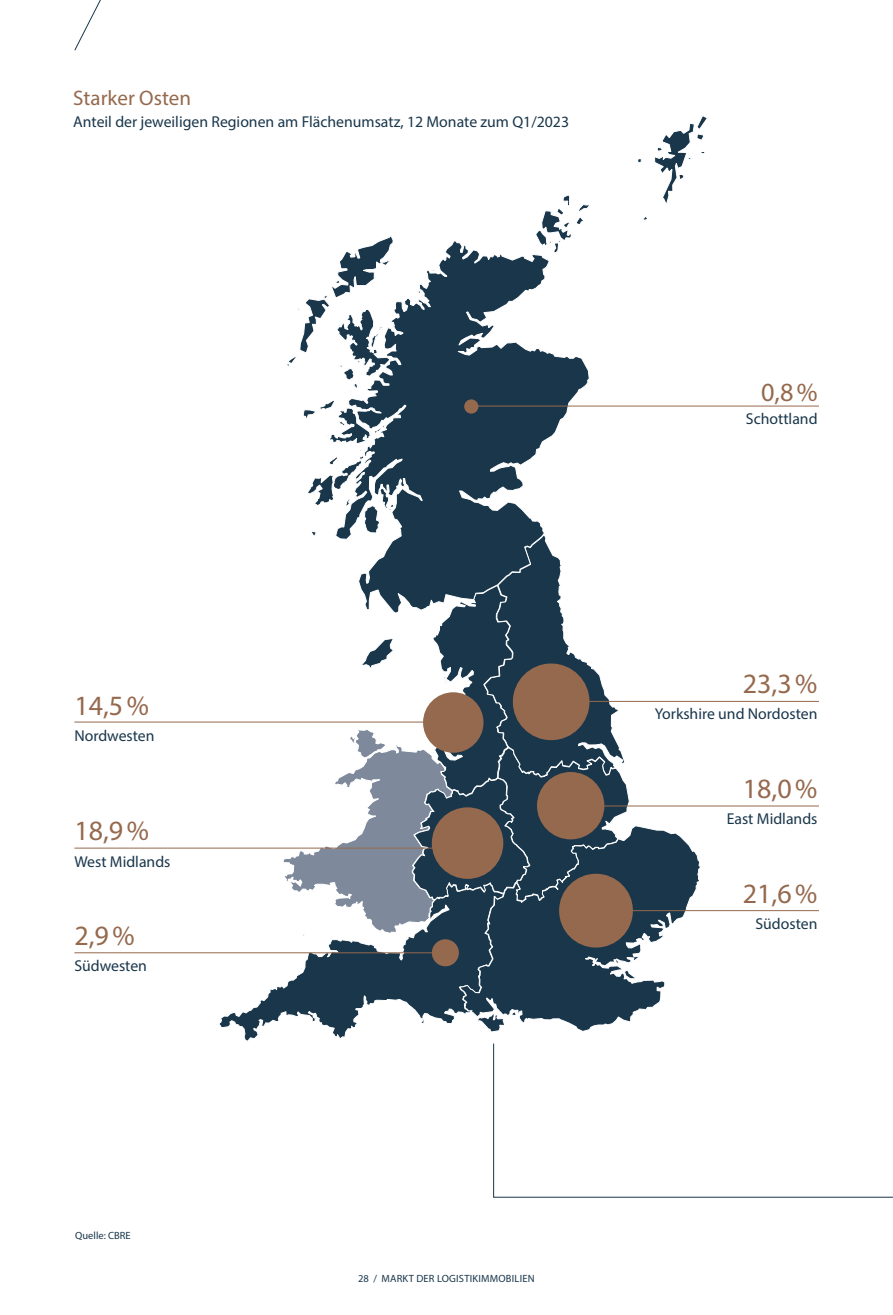
<style>
.page{position:relative;width:893px;height:1315px;background:#fff}
.page>*{position:absolute;margin:0;border:0;box-sizing:border-box;transform-origin:0 0}
.t1{font:28px "Myriad Pro";color:#95694d}
.t2{font:26.25px "Myriad Pro";color:#95694d}
.t3{font:21px "Myriad Pro";color:#95694d}
.t4{font:15.75px "Myriad Pro";color:#19364b}
.t5{font:10.5px "Myriad Pro";letter-spacing:.02em;color:#19364b}
.t6{font:10.5px "Myriad Pro";color:#19364b}
</style>
<div class="page">
<svg style="left:493px;top:1043px;width:400px;height:155px"></svg>
<svg style="left:287px;top:116px;width:422px;height:416px"></svg>
<svg style="left:218px;top:532px;width:412px;height:510px"></svg>
<svg style="left:459px;top:824px;width:242px;height:208px"></svg>
<hr style="left:474px;top:405px;width:345px;height:1px;background:#95694d">
<div style="left:464px;top:399px;width:14px;height:14px;background:#95694d;border-radius:50%"></div>
<div style="left:513px;top:663px;width:76px;height:77px;background:#95694d;border-radius:50%"></div>
<div style="left:537px;top:772px;width:67px;height:67px;background:#95694d;border-radius:50%"></div>
<div style="left:432px;top:939px;width:27px;height:27px;background:#95694d;border-radius:50%"></div>
<div style="left:423px;top:692px;width:60px;height:61px;background:#95694d;border-radius:50%"></div>
<div style="left:559px;top:873px;width:74px;height:74px;background:#95694d;border-radius:50%"></div>
<hr style="left:558px;top:701px;width:261px;height:1px;background:#95694d">
<hr style="left:74px;top:721px;width:379px;height:1px;background:#95694d">
<hr style="left:570px;top:805px;width:249px;height:1px;background:#95694d">
<hr style="left:596px;top:910px;width:223px;height:1px;background:#95694d">
<hr style="left:74px;top:952px;width:379px;height:1px;background:#95694d">
<div style="left:432px;top:807px;width:71px;height:72px;background:#95694d;border-radius:50%"></div>
<hr style="left:74px;top:847px;width:385px;height:1px;background:#95694d">
<svg style="left:74px;top:0;width:27px;height:51px"></svg>
<h3 class="t3" style="left:73px;top:85px;width:119px">Starker Osten</h3>
<p class="t4" style="left:73px;top:112px;width:497px">Anteil der jeweiligen Regionen am Flächenumsatz, 12 Monate zum Q1/2023</p>
<h2 class="t2" style="left:761px;top:376px;width:58px">0,8%</h2>
<p class="t4" style="left:746px;top:409px;width:73px">Schottland</p>
<h1 class="t1" style="left:743px;top:666px;width:76px">23,3%</h1>
<h1 class="t1" style="left:74px;top:688px;width:76px">14,5%</h1>
<p class="t4" style="left:655px;top:704px;width:164px">Yorkshire und Nordosten</p>
<p class="t4" style="left:74px;top:726px;width:82px">Nordwesten</p>
<h1 class="t1" style="left:743px;top:771px;width:76px">18,0%</h1>
<p class="t4" style="left:727px;top:809px;width:92px">East Midlands</p>
<h1 class="t1" style="left:74px;top:813px;width:76px">18,9%</h1>
<p class="t4" style="left:74px;top:851px;width:98px">West Midlands</p>
<h1 class="t1" style="left:743px;top:876px;width:76px">21,6%</h1>
<p class="t4" style="left:755px;top:914px;width:63px">Südosten</p>
<h1 class="t1" style="left:74px;top:918px;width:62px">2,9%</h1>
<p class="t4" style="left:74px;top:956px;width:74px">Südwesten</p>
<p class="t6" style="left:75px;top:1229px;width:57px">Quelle: CBRE</p>
<p class="t5" style="left:358px;top:1272px;width:178px">28 / MARKT DER LOGISTIKIMMOBILIEN</p>
</div>
